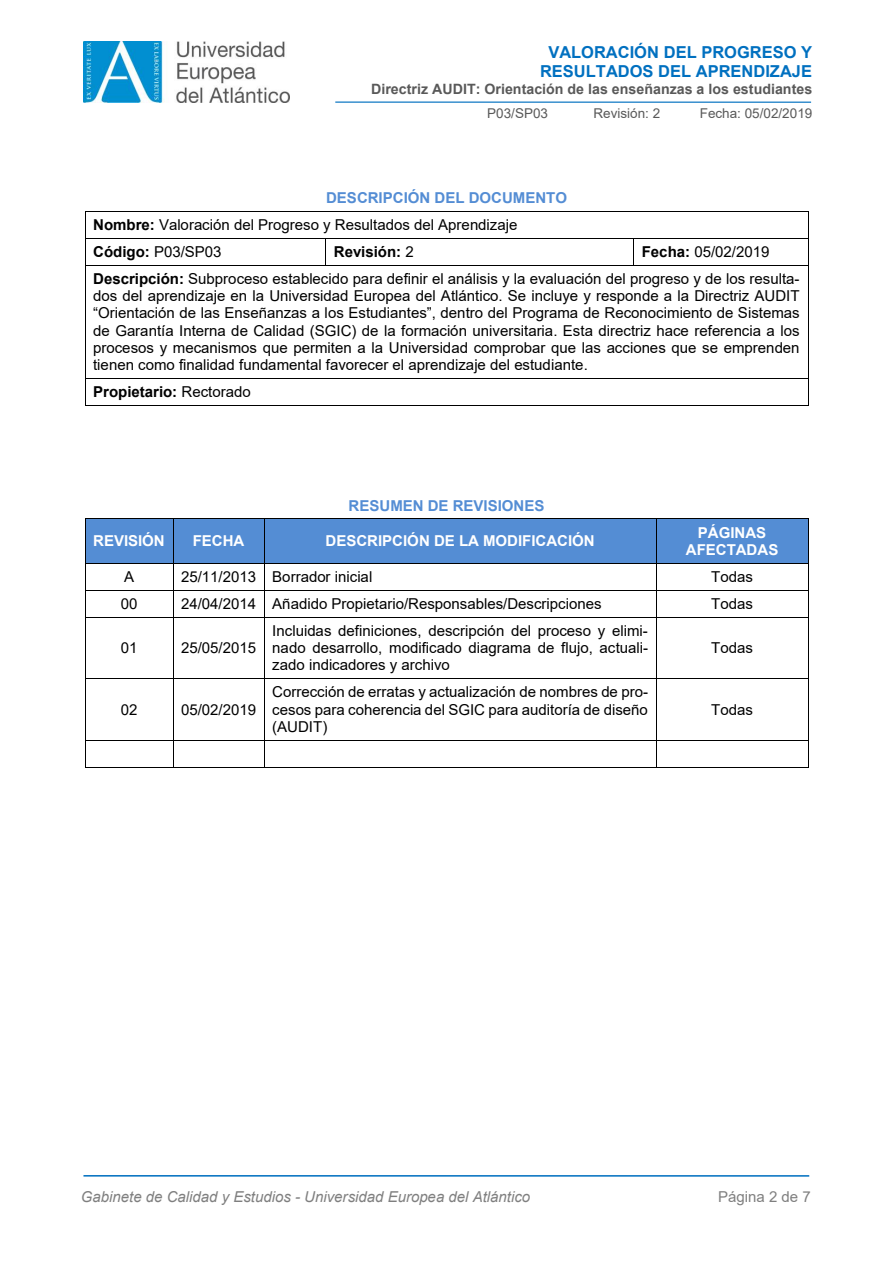
<style>
.page{position:relative;width:893px;height:1263px;background:#fff}
.page>*{position:absolute;margin:0;border:0;box-sizing:border-box;transform-origin:0 0}
.t1{font:700 16.5px/18.9px "Arial";color:#0070c0;text-align:center}
.t2{font:15px/17.2px "Arial";color:#000;text-align:justify}
.t3{font:italic 15px "Arial";color:#7f7f7f}
.t4{font:700 15px/17.2px "Arial";color:#fff;text-align:center}
.t5{font:700 15px "Arial";color:#000}
.t6{font:700 15px "Arial";color:#548dd4}
.t7{font:15px "Arial";color:#7f7f7f}
.t8{font:700 14.25px "Arial";color:#595959}
.t9{font:13.5px "Arial";color:#595959}
.s1{font-weight:700;color:#548dd4}
.s2{font-weight:700}
.s3{font-style:inherit}
.s4{font-weight:400}
</style>
<div class="page">
<hr style="left:335px;top:102px;width:476px;height:1px;background:#0070c0">
<hr style="left:83px;top:1175px;width:726px;height:2px;background:#0070c0">
<img style="left:83px;top:42px;width:207px;height:60px">
<hr style="left:86px;top:211px;width:722px;height:1px;background:#000">
<hr style="left:85px;top:238px;width:240px;height:1px;background:#000">
<hr style="left:326px;top:238px;width:307px;height:1px;background:#000">
<hr style="left:634px;top:238px;width:174px;height:1px;background:#000">
<svg style="left:85px;top:211px;width:1px;height:54px"></svg>
<hr style="left:85px;top:265px;width:240px;height:1px;background:#000">
<svg style="left:325px;top:238px;width:1px;height:28px"></svg>
<hr style="left:326px;top:265px;width:307px;height:1px;background:#000">
<svg style="left:633px;top:238px;width:1px;height:28px"></svg>
<hr style="left:634px;top:265px;width:174px;height:1px;background:#000">
<svg style="left:808px;top:211px;width:1px;height:55px"></svg>
<hr style="left:85px;top:266px;width:1px;height:112px;background:#000">
<hr style="left:808px;top:266px;width:1px;height:112px;background:#000">
<hr style="left:85px;top:378px;width:723px;height:1px;background:#000">
<svg style="left:85px;top:379px;width:1px;height:26px"></svg>
<hr style="left:85px;top:405px;width:723px;height:1px;background:#000">
<svg style="left:808px;top:378px;width:1px;height:28px"></svg>
<div style="left:85px;top:519px;width:88px;height:44px;background:#548dd4"></div>
<div style="left:173px;top:519px;width:91px;height:44px;background:#548dd4"></div>
<div style="left:265px;top:519px;width:391px;height:44px;background:#548dd4"></div>
<div style="left:657px;top:519px;width:151px;height:44px;background:#548dd4"></div>
<hr style="left:86px;top:519px;width:87px;height:1px;background:#000">
<hr style="left:173px;top:519px;width:91px;height:1px;background:#000">
<hr style="left:265px;top:519px;width:391px;height:1px;background:#000">
<hr style="left:657px;top:519px;width:151px;height:1px;background:#000">
<hr style="left:85px;top:519px;width:1px;height:44px;background:#000">
<hr style="left:173px;top:519px;width:1px;height:44px;background:#000">
<hr style="left:264px;top:519px;width:1px;height:44px;background:#000">
<hr style="left:656px;top:519px;width:1px;height:44px;background:#000">
<hr style="left:808px;top:519px;width:1px;height:44px;background:#000">
<hr style="left:85px;top:563px;width:88px;height:1px;background:#000">
<hr style="left:173px;top:563px;width:91px;height:1px;background:#000">
<hr style="left:265px;top:563px;width:391px;height:1px;background:#000">
<hr style="left:657px;top:563px;width:151px;height:1px;background:#000">
<hr style="left:85px;top:590px;width:88px;height:1px;background:#000">
<hr style="left:173px;top:590px;width:91px;height:1px;background:#000">
<hr style="left:265px;top:590px;width:391px;height:1px;background:#000">
<hr style="left:657px;top:590px;width:151px;height:1px;background:#000">
<svg style="left:85px;top:564px;width:1px;height:53px"></svg>
<hr style="left:85px;top:617px;width:88px;height:1px;background:#000">
<svg style="left:173px;top:564px;width:1px;height:53px"></svg>
<hr style="left:173px;top:617px;width:91px;height:1px;background:#000">
<svg style="left:264px;top:563px;width:1px;height:54px"></svg>
<hr style="left:265px;top:617px;width:391px;height:1px;background:#000">
<svg style="left:656px;top:563px;width:1px;height:54px"></svg>
<hr style="left:657px;top:617px;width:151px;height:1px;background:#000">
<svg style="left:808px;top:563px;width:1px;height:54px"></svg>
<hr style="left:85px;top:617px;width:1px;height:61px;background:#000">
<hr style="left:173px;top:617px;width:1px;height:61px;background:#000">
<hr style="left:264px;top:617px;width:1px;height:61px;background:#000">
<hr style="left:656px;top:617px;width:1px;height:61px;background:#000">
<hr style="left:808px;top:617px;width:1px;height:61px;background:#000">
<hr style="left:85px;top:678px;width:88px;height:1px;background:#000">
<hr style="left:173px;top:678px;width:91px;height:1px;background:#000">
<hr style="left:265px;top:678px;width:391px;height:1px;background:#000">
<hr style="left:657px;top:678px;width:151px;height:1px;background:#000">
<hr style="left:85px;top:679px;width:1px;height:61px;background:#000">
<hr style="left:173px;top:679px;width:1px;height:61px;background:#000">
<hr style="left:264px;top:679px;width:1px;height:61px;background:#000">
<hr style="left:656px;top:679px;width:1px;height:61px;background:#000">
<hr style="left:808px;top:679px;width:1px;height:61px;background:#000">
<hr style="left:85px;top:740px;width:88px;height:1px;background:#000">
<hr style="left:173px;top:740px;width:91px;height:1px;background:#000">
<hr style="left:265px;top:740px;width:391px;height:1px;background:#000">
<hr style="left:657px;top:740px;width:151px;height:1px;background:#000">
<svg style="left:85px;top:741px;width:1px;height:26px"></svg>
<hr style="left:85px;top:767px;width:88px;height:1px;background:#000">
<svg style="left:173px;top:741px;width:1px;height:26px"></svg>
<hr style="left:173px;top:767px;width:91px;height:1px;background:#000">
<svg style="left:264px;top:740px;width:1px;height:28px"></svg>
<hr style="left:265px;top:767px;width:391px;height:1px;background:#000">
<svg style="left:656px;top:740px;width:1px;height:28px"></svg>
<hr style="left:657px;top:767px;width:151px;height:1px;background:#000">
<svg style="left:808px;top:740px;width:1px;height:28px"></svg>
<p class="t1" style="left:540px;top:43px;width:274px">VALORACIÓN DEL PROGRESO Y<br>RESULTADOS DEL APRENDIZAJE</p>
<p class="t8" style="left:371px;top:79px;width:443px">Directriz AUDIT: Orientación de las enseñanzas a los estudiantes</p>
<p class="t9" style="left:487px;top:104px;width:62px">P03/SP03</p>
<p class="t9" style="left:594px;top:104px;width:68px">Revisión: 2</p>
<p class="t9" style="left:700px;top:104px;width:114px">Fecha: 05/02/2019</p>
<p class="t2" style="left:93px;top:184px;width:475px;line-height:27px;text-align:left;text-indent:233px"><span class="s1">DESCRIPCIÓN DEL DOCUMENTO<br></span><span class="s2">Nombre:</span> Valoración del Progreso y Resultados del Aprendizaje<br><span class="s2">Código:</span> P03/SP03</p>
<p class="t2" style="left:93px;top:238px;width:708px;line-height:27px;text-indent:549px"><span class="s2">Fecha:</span> 05/02/2019<br><span class="s2">Descripción:</span> Subproceso establecido para definir el análisis y la evaluación del progreso y de los resulta-</p>
<p class="t2" style="left:93px;top:287px;width:708px">dos del aprendizaje en la Universidad Europea del Atlántico. Se incluye y responde a la Directriz AUDIT <span class="s3">“Orientación de las Enseñanzas a los Estudiantes”, dentro del Programa</span> de Reconocimiento de Sistemas de Garantía Interna de Calidad (SGIC) de la formación universitaria. Esta directriz hace referencia a los procesos y mecanismos que permiten a la Universidad comprobar que las acciones que se emprenden tienen como finalidad fundamental favorecer el aprendizaje del estudiante.</p>
<p class="t5" style="left:93px;top:381px;width:159px">Propietario: <span class="s4">Rectorado</span></p>
<p class="t5" style="left:334px;top:241px;width:82px">Revisión: <span class="s4">2</span></p>
<p class="t6" style="left:349px;top:495px;width:197px">RESUMEN DE REVISIONES</p>
<p class="t4" style="left:93px;top:533px;width:73px">REVISIÓN</p>
<p class="t4" style="left:193px;top:533px;width:53px">FECHA</p>
<p class="t4" style="left:326px;top:533px;width:271px">DESCRIPCIÓN DE LA MODIFICACIÓN</p>
<p class="t4" style="left:686px;top:524px;width:94px">PÁGINAS<br>AFECTADAS</p>
<p class="t2" style="left:124px;top:568px;width:12px">A</p>
<p class="t2" style="left:181px;top:568px;width:193px">25/11/2013 Borrador inicial</p>
<p class="t2" style="left:711px;top:568px;width:43px">Todas</p>
<p class="t2" style="left:121px;top:595px;width:18px">00</p>
<p class="t2" style="left:181px;top:595px;width:422px">24/04/2014 Añadido Propietario/Responsables/Descripciones</p>
<p class="t2" style="left:711px;top:595px;width:43px">Todas</p>
<p class="t2" style="left:121px;top:639px;width:18px">01</p>
<p class="t2" style="left:181px;top:639px;width:77px">25/05/2015</p>
<p class="t2" style="left:272px;top:622px;width:377px">Incluidas definiciones, descripción del proceso y elimi&shy;nado desarrollo, modificado diagrama de flujo, actuali&shy;zado indicadores y archivo</p>
<p class="t2" style="left:711px;top:639px;width:43px">Todas</p>
<p class="t2" style="left:121px;top:701px;width:18px">02</p>
<p class="t2" style="left:181px;top:701px;width:77px">05/02/2019</p>
<p class="t2" style="left:272px;top:683px;width:377px">Corrección de erratas y actualización de nombres de pro&shy;cesos para coherencia del SGIC para auditoría de diseño (AUDIT)</p>
<p class="t2" style="left:711px;top:701px;width:43px">Todas</p>
<p class="t3" style="left:81px;top:1187px;width:451px">Gabinete de Calidad y Estudios - Universidad Europea del Atlántico</p>
<p class="t7" style="left:718px;top:1186px;width:94px">Página 2 de 7</p>
</div>
